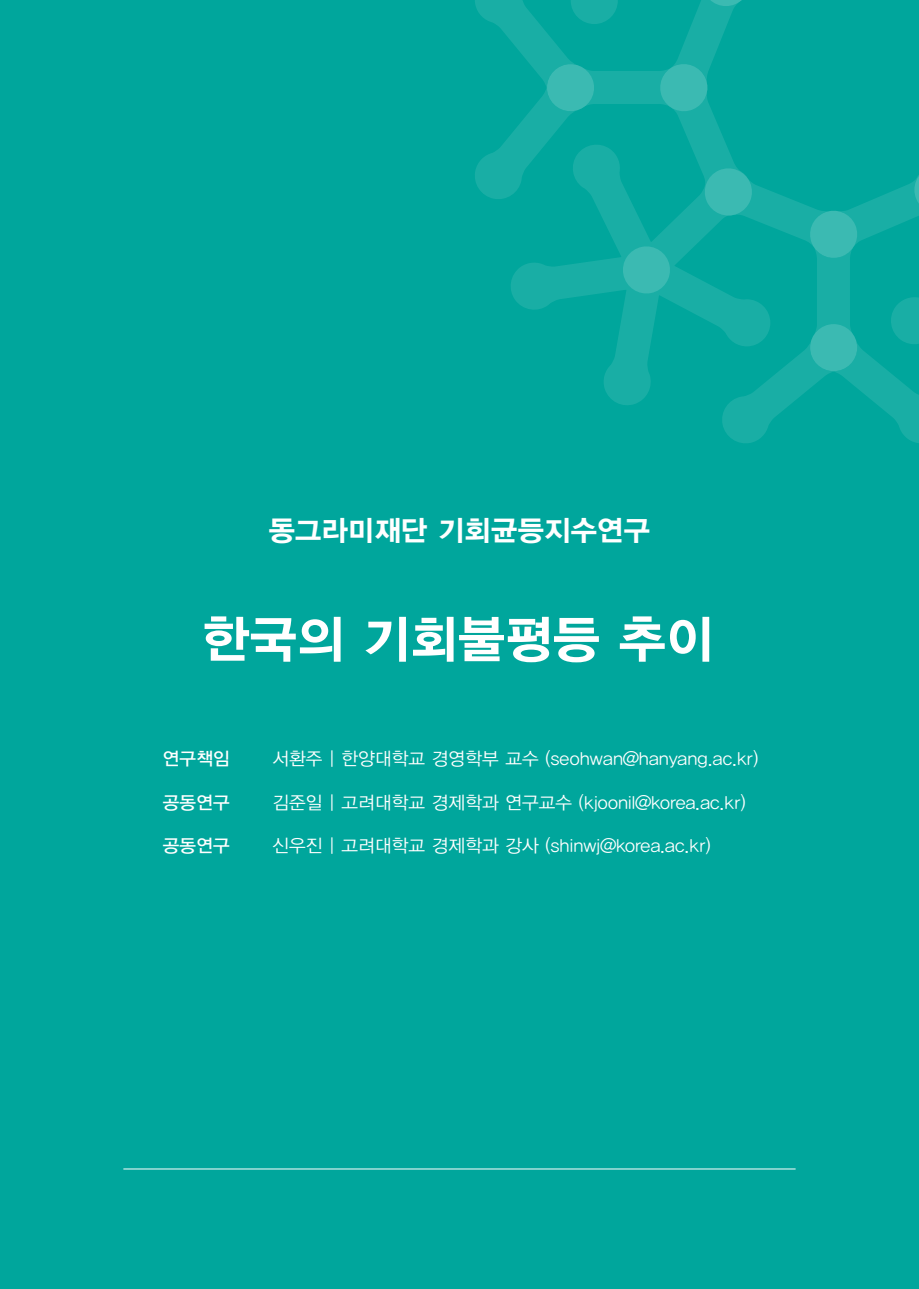
<style>
.page{position:relative;width:919px;height:1289px;background:#fff}
.page>*{position:absolute;margin:0;border:0;box-sizing:border-box;transform-origin:0 0}
.t1{font:51px "YDIYGO350";letter-spacing:.01em;color:#fff}
.t2{font:28.5px "YDIYGO350";letter-spacing:.01em;color:#fff}
.t3{font:18px "YDIYGO320";letter-spacing:.01em;color:#fff}
.t4{font:18px "YDIYGO330";letter-spacing:.01em;color:#fff}
</style>
<div class="page">
<div style="left:0;top:0;width:918px;height:1288px;background:#00a69c"></div>
<hr style="left:123px;top:1168px;width:672px;height:1px;background:#fff">
<svg style="left:475px;top:0;width:443px;height:443px"></svg>
<h2 class="t2" style="left:269px;top:515px;width:383px">동그라미재단 기회균등지수연구</h2>
<h1 class="t1" style="left:202px;top:612px;width:512px">한국의 기회불평등 추이</h1>
<p class="t4" style="left:163px;top:748px;width:68px">연구책임</p>
<p class="t4" style="left:163px;top:792px;width:68px">공동연구</p>
<p class="t4" style="left:163px;top:835px;width:68px">공동연구</p>
<p class="t3" style="left:272px;top:749px;width:487px">서환주 | 한양대학교 경영학부 교수 (seohwan@hanyang.ac.kr)</p>
<p class="t3" style="left:272px;top:792px;width:474px">김준일 | 고려대학교 경제학과 연구교수 (kjoonil@korea.ac.kr)</p>
<p class="t3" style="left:272px;top:836px;width:439px">신우진 | 고려대학교 경제학과 강사 (shinwj@korea.ac.kr)</p>
</div>
